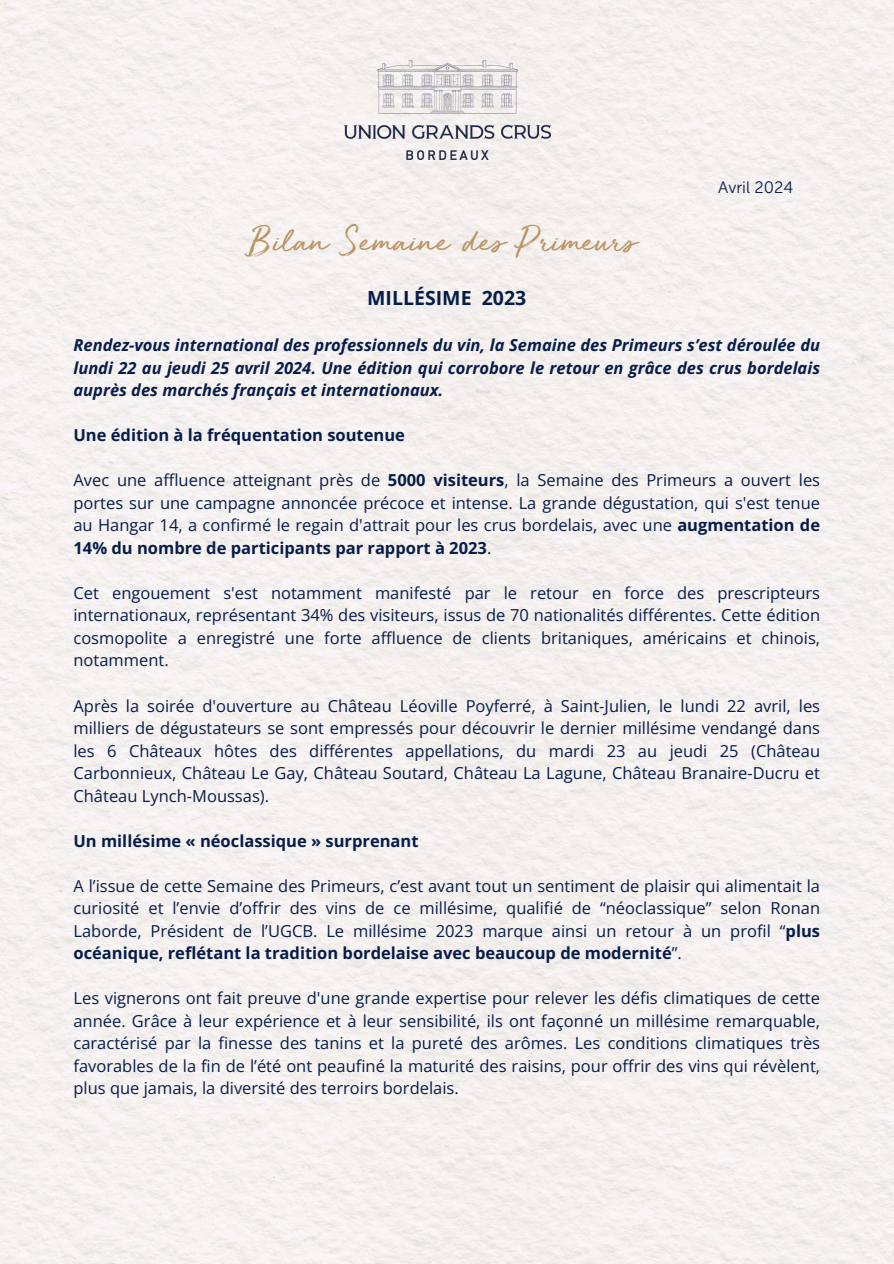
<style>
.page{position:relative;width:894px;height:1264px;background:#fff}
.page>*{position:absolute;margin:0;border:0;box-sizing:border-box;transform-origin:0 0}
.t1{font:37.5px "Golden Plains";color:#ba9565}
.t2{font:700 19.5px "Open Sans";color:#071d49}
.t3{font:16.5px/22.5px "Open Sans";color:#071d49;text-align:justify}
.t4{font:italic 700 16.5px/22.5px "Open Sans";color:#071d49;text-align:justify}
.t5{font:700 16.5px "Open Sans";color:#071d49}
.t6{font:16.5px "Museo Sans 300";color:#071d49}
.s1{font-weight:700}
</style>
<div class="page">
<img style="left:0;top:0;width:893px;height:1263px">
<img style="left:344px;top:60px;width:206px;height:99px">
<p class="t1" style="left:248px;top:222px;width:390px">Bilan Semaine des Primeurs</p>
<p class="t6" style="left:718px;top:178px;width:77px">Avril 2024</p>
<p class="t2" style="left:367px;top:284px;width:160px">MILLÉSIME 2023</p>
<h1 class="t4" style="left:73px;top:334px;width:748px">Rendez-vous international des professionnels du vin, la Semaine des Primeurs s’est déroulée du lundi 22 au jeudi 25 avril 2024. Une édition qui corrobore le retour en grâce des crus bordelais auprès des marchés français et internationaux.</h1>
<h2 class="t5" style="left:73px;top:424px;width:333px">Une édition à la fréquentation soutenue</h2>
<h3 class="t3" style="left:73px;top:469px;width:748px">Avec une affluence atteignant près de <span class="s1">5000 visiteurs</span>, la Semaine des Primeurs a ouvert les portes sur une campagne annoncée précoce et intense. La grande dégustation, qui s'est tenue au Hangar 14, a confirmé le regain d'attrait pour les crus bordelais, avec une <span class="s1">augmentation de 14% du nombre de participants par rapport à 2023</span>.</h3>
<h3 class="t3" style="left:73px;top:581px;width:748px">Cet engouement s'est notamment manifesté par le retour en force des prescripteurs internationaux, représentant 34% des visiteurs, issus de 70 nationalités différentes. Cette édition cosmopolite a enregistré une forte affluence de clients britaniques, américains et chinois, notamment.</h3>
<p class="t3" style="left:73px;top:694px;width:748px">Après la soirée d'ouverture au Château Léoville Poyferré, à Saint-Julien, le lundi 22 avril, les milliers de dégustateurs se sont empressés pour découvrir le dernier millésime vendangé dans les 6 Châteaux hôtes des différentes appellations, du mardi 23 au jeudi 25 (Château Carbonnieux, Château Le Gay, Château Soutard, Château La Lagune, Château Branaire-Ducru et Château Lynch-Moussas).</p>
<p class="t5" style="left:73px;top:829px;width:346px">Un millésime « néoclassique » surprenant</p>
<p class="t3" style="left:73px;top:874px;width:748px">A l’issue de cette Semaine des Primeurs, c’est avant tout un sentiment de plaisir qui alimentait la curiosité et l’envie d’offrir des vins de ce millésime, qualifié de “néoclassique” selon Ronan Laborde, Président de l’UGCB. Le millésime 2023 marque ainsi un retour à un profil “<span class="s1">plus océanique, reflétant la tradition bordelaise avec beaucoup de modernité</span>”.</p>
<h3 class="t3" style="left:73px;top:986px;width:748px">Les vignerons ont fait preuve d'une grande expertise pour relever les défis climatiques de cette année. Grâce à leur expérience et à leur sensibilité, ils ont façonné un millésime remarquable, caractérisé par la finesse des tanins et la pureté des arômes. Les conditions climatiques très favorables de la fin de l’été ont peaufiné la maturité des raisins, pour offrir des vins qui révèlent, plus que jamais, la diversité des terroirs bordelais.</h3>
</div>
